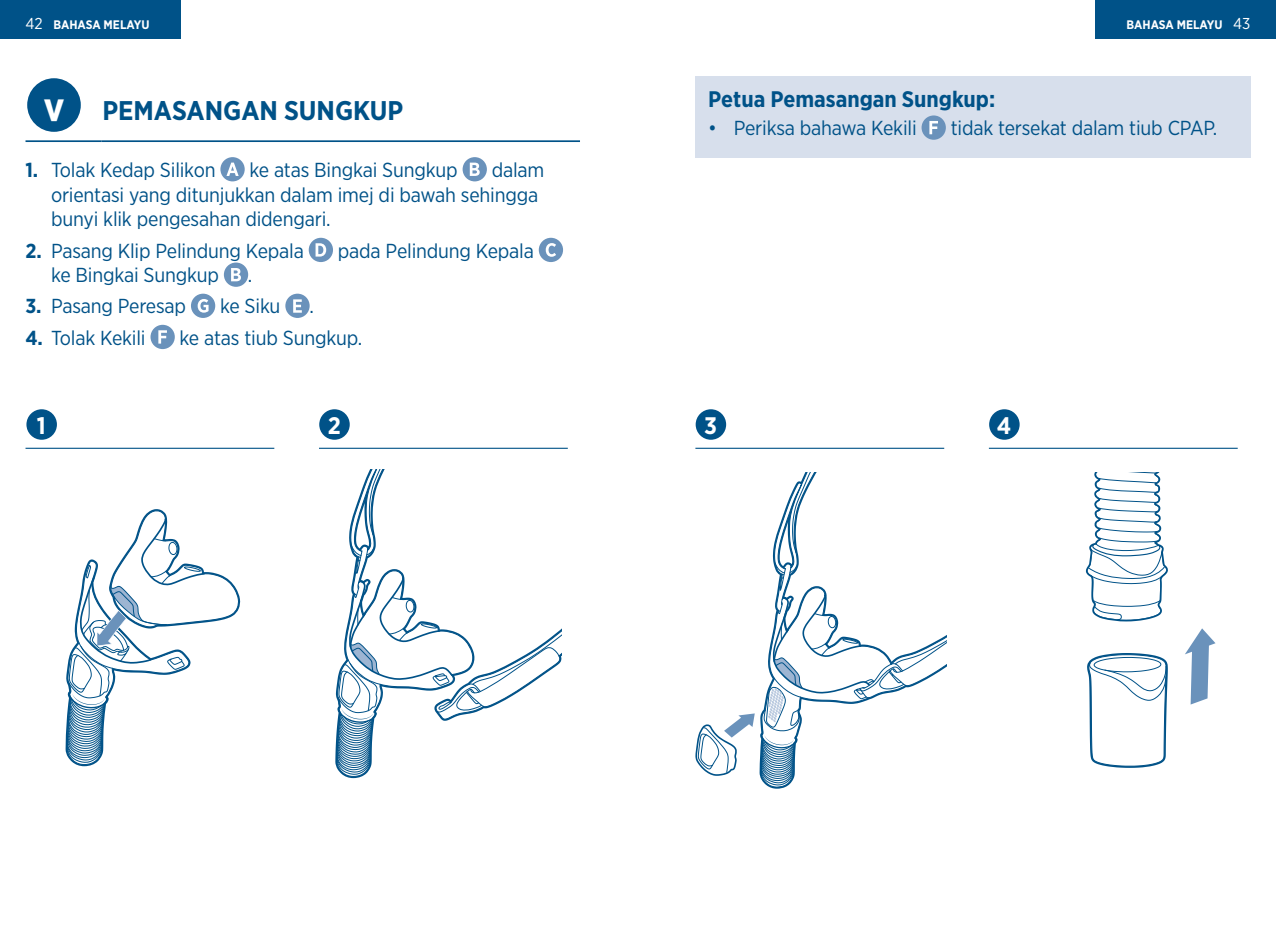
<style>
.page{position:relative;width:1276px;height:925px;background:#fff}
.page>*{position:absolute;margin:0;border:0;box-sizing:border-box;transform-origin:0 0}
.t1{font:700 27px "Gotham Narrow";color:#005288}
.t2{font:700 23.85px "Gotham Narrow";color:#fff}
.t3{font:700 22.5px "Gotham Narrow";color:#005288}
.t4{font:20.25px/24.8px "Gotham Narrow";letter-spacing:-.01em;color:#005288}
.t5{font:700 12.38px "Gotham Narrow";color:#fff}
.s1{font-weight:400;font-size:15.75px}
.s2{font-size:40.27px;color:#fff}
.s3{font-weight:700}
</style>
<div class="page">
<div style="left:0;top:0;width:180px;height:38px;background:#005288"></div>
<div style="left:1095px;top:0;width:181px;height:38px;background:#005288"></div>
<svg style="left:66px;top:509px;width:174px;height:257px"></svg>
<svg style="left:335px;top:469px;width:226px;height:309px"></svg>
<hr style="left:26px;top:448px;width:248px;height:1px;background:#005288">
<hr style="left:319px;top:448px;width:249px;height:1px;background:#005288">
<div style="left:26px;top:409px;width:31px;height:31px;background:#005288;border-radius:50%"></div>
<div style="left:319px;top:409px;width:31px;height:31px;background:#005288;border-radius:50%"></div>
<hr style="left:26px;top:140px;width:75px;height:2px;background:#005288">
<hr style="left:101px;top:140px;width:479px;height:2px;background:#005288">
<div style="left:27px;top:78px;width:54px;height:54px;background:#005288;border-radius:50%"></div>
<div style="left:220px;top:157px;width:25px;height:24px;background:#6a92bb;border-radius:50%"></div>
<svg style="left:226px;top:163px;width:13px;height:13px"></svg>
<div style="left:462px;top:157px;width:25px;height:24px;background:#6a92bb;border-radius:50%"></div>
<svg style="left:470px;top:163px;width:10px;height:13px"></svg>
<div style="left:309px;top:238px;width:24px;height:24px;background:#6a92bb;border-radius:50%"></div>
<svg style="left:315px;top:243px;width:11px;height:14px"></svg>
<div style="left:539px;top:238px;width:24px;height:24px;background:#6a92bb;border-radius:50%"></div>
<svg style="left:546px;top:243px;width:10px;height:14px"></svg>
<div style="left:224px;top:262px;width:24px;height:25px;background:#6a92bb;border-radius:50%"></div>
<svg style="left:231px;top:268px;width:10px;height:13px"></svg>
<div style="left:191px;top:294px;width:24px;height:24px;background:#6a92bb;border-radius:50%"></div>
<svg style="left:198px;top:299px;width:11px;height:14px"></svg>
<div style="left:285px;top:294px;width:25px;height:24px;background:#6a92bb;border-radius:50%"></div>
<svg style="left:293px;top:299px;width:9px;height:14px"></svg>
<div style="left:150px;top:325px;width:25px;height:24px;background:#6a92bb;border-radius:50%"></div>
<svg style="left:158px;top:330px;width:9px;height:14px"></svg>
<div style="left:695px;top:409px;width:31px;height:31px;background:#005288;border-radius:50%"></div>
<hr style="left:695px;top:448px;width:249px;height:1px;background:#005288">
<hr style="left:989px;top:448px;width:248px;height:1px;background:#005288">
<div style="left:989px;top:409px;width:30px;height:31px;background:#005288;border-radius:50%"></div>
<svg style="left:695px;top:472px;width:252px;height:313px"></svg>
<svg style="left:1185px;top:628px;width:30px;height:76px"></svg>
<svg style="left:1087px;top:653px;width:80px;height:115px"></svg>
<svg style="left:1085px;top:472px;width:83px;height:149px"></svg>
<div style="left:695px;top:77px;width:555px;height:81px;background:#d7dfec"></div>
<div style="left:921px;top:115px;width:25px;height:25px;background:#6a92bb;border-radius:50%"></div>
<svg style="left:929px;top:121px;width:9px;height:13px"></svg>
<p class="t5" style="left:26px;top:17px;width:125px"><span class="s1">42</span> BAHASA MELAYU</p>
<h1 class="t1" style="left:43px;top:93px;width:361px"><span class="s2">v</span> PEMASANGAN SUNGKUP</h1>
<p class="t4" style="left:26px;top:157px;width:192px"><span class="s3">1.</span> Tolak Kedap Silikon</p>
<p class="t4" style="left:249px;top:157px;width:210px">ke atas Bingkai Sungkup</p>
<p class="t4" style="left:51px;top:157px;width:495px;text-indent:441px">dalam orientasi yang ditunjukkan dalam imej di bawah sehingga bunyi klik pengesahan didengari.</p>
<p class="t4" style="left:26px;top:238px;width:280px"><span class="s3">2.</span> Pasang Klip Pelindung Kepala</p>
<p class="t4" style="left:338px;top:238px;width:198px">pada Pelindung Kepala</p>
<p class="t4" style="left:51px;top:262px;width:169px">ke Bingkai Sungkup</p>
<p class="t4" style="left:248px;top:262px;width:6px">.</p>
<p class="t4" style="left:26px;top:293px;width:162px"><span class="s3">3.</span> Pasang Peresap</p>
<p class="t4" style="left:220px;top:293px;width:62px">ke Siku</p>
<p class="t4" style="left:309px;top:293px;width:6px">.</p>
<p class="t4" style="left:26px;top:325px;width:122px"><span class="s3">4.</span> Tolak Kekili</p>
<p class="t4" style="left:180px;top:325px;width:184px">ke atas tiub Sungkup.</p>
<p class="t2" style="left:37px;top:410px;width:10px">1</p>
<p class="t2" style="left:328px;top:410px;width:15px">2</p>
<p class="t5" style="left:1126px;top:17px;width:125px">BAHASA MELAYU <span class="s1">43</span></p>
<p class="t3" style="left:708px;top:85px;width:289px">Petua Pemasangan Sungkup:</p>
<p class="t4" style="left:708px;top:115px;width:210px">• Periksa bahawa Kekili</p>
<p class="t4" style="left:950px;top:115px;width:268px">tidak tersekat dalam tiub CPAP.</p>
<p class="t2" style="left:704px;top:410px;width:14px">3</p>
<p class="t2" style="left:997px;top:410px;width:16px">4</p>
</div>
